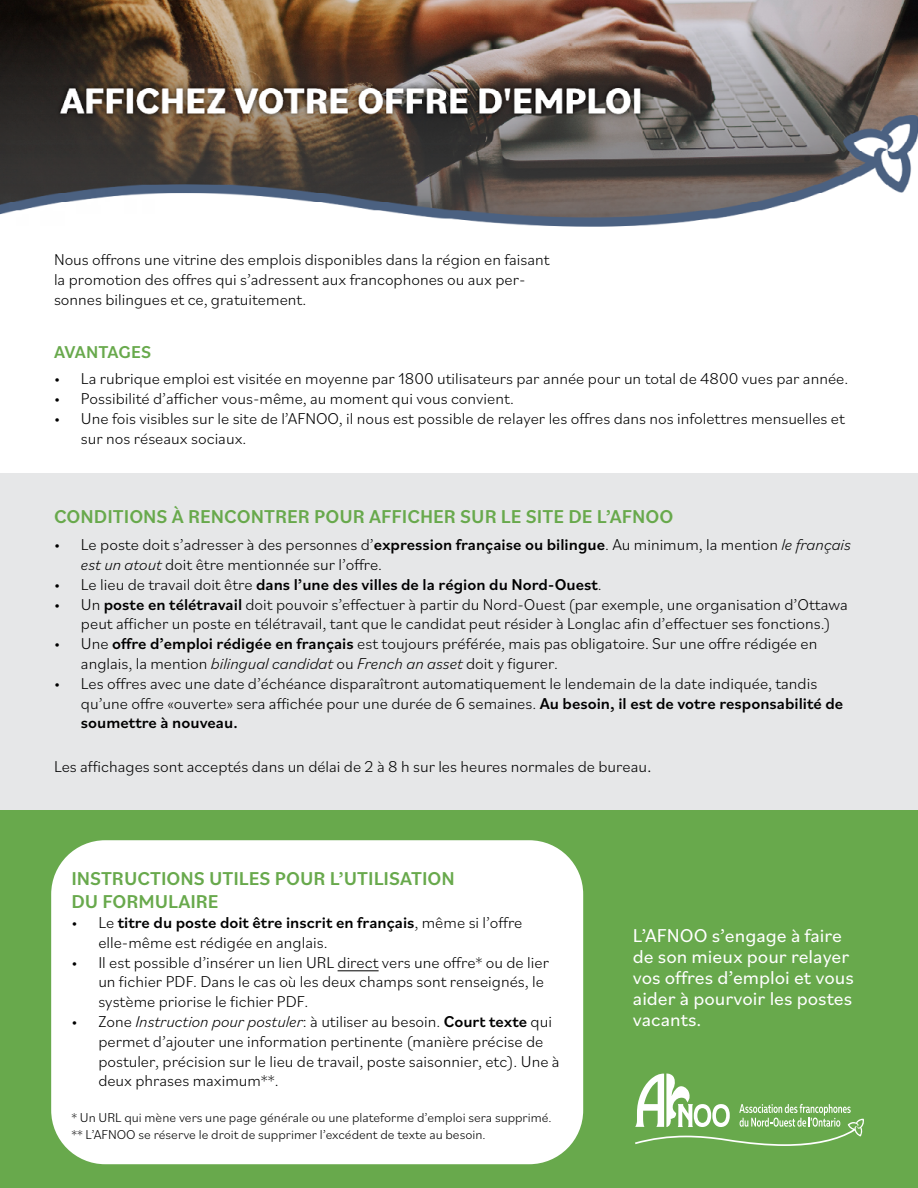
<style>
.page{position:relative;width:918px;height:1188px;background:#fff}
.page>*{position:absolute;margin:0;border:0;box-sizing:border-box;transform-origin:0 0}
.t1{font:500 19.5px/23.4px "Bilo";color:#68a94c}
.t2{font:19.5px/21px "Bilo";color:#fff}
.t3{font:500 18px "Bilo";letter-spacing:-.005em;color:#68a94c}
.t4{font:300 16.5px/19.8px "Bilo";color:#000}
.t5{font:500 16.5px "Bilo";color:#000}
.t6{font:300 13.5px/16.2px "Bilo";color:#000}
.s1{font-weight:500}
.s2{font-style:italic}
.s3{font-weight:300}
.s4{font-size:19.5px}
</style>
<div class="page">
<div style="left:0;top:473px;width:918px;height:339px;background:#e6e7e8"></div>
<div style="left:0;top:810px;width:918px;height:378px;background:#68a94c"></div>
<div style="left:51px;top:840px;width:532px;height:324px;background:#fff;border-radius:54px"></div>
<svg style="left:635px;top:1073px;width:229px;height:73px"></svg>
<img style="left:0;top:0;width:918px;height:227px">
<hr style="left:338px;top:971px;width:41px;height:1px;background:#000">
<p class="t4" style="left:54px;top:249px;width:497px">Nous offrons une vitrine des emplois disponibles dans la région en faisant la promotion des offres qui s’adressent aux francophones ou aux per&shy;sonnes bilingues et ce, gratuitement.</p>
<p class="t3" style="left:54px;top:340px;width:99px">AVANTAGES</p>
<p class="t4" style="left:54px;top:368px;width:796px">• La rubrique emploi est visitée en moyenne par 1800 utilisateurs par année pour un total de 4800 vues par année.</p>
<p class="t4" style="left:54px;top:388px;width:461px">• Possibilité d’afficher vous-même, au moment qui vous convient.</p>
<p class="t4" style="left:81px;top:408px;width:765px;text-indent:-27px">• Une fois visibles sur le site de l’AFNOO, il nous est possible de relayer les offres dans nos infolettres mensuelles et sur nos réseaux sociaux.</p>
<p class="t1" style="left:54px;top:504px;width:621px">CONDITIONS À RENCONTRER POUR AFFICHER SUR LE SITE DE L’AFNOO</p>
<p class="t4" style="left:81px;top:534px;width:771px;text-indent:-27px">• Le poste doit s’adresser à des personnes d’<span class="s1">expression française ou bilingue</span>. Au minimum, la mention <span class="s2">le français est un atout</span> doit être mentionnée sur l’offre.</p>
<p class="t5" style="left:54px;top:573px;width:549px"><span class="s3">• Le lieu de travail doit être</span> dans l’une des villes de la région du Nord-Ouest<span class="s3">.</span></p>
<p class="t4" style="left:81px;top:593px;width:768px;text-indent:-27px">• Un <span class="s1">poste en télétravail</span> doit pouvoir s’effectuer à partir du Nord-Ouest (par exemple, une organisation d’Ottawa peut afficher un poste en télétravail, tant que le candidat peut résider à Longlac afin d’effectuer ses fonctions.)</p>
<p class="t4" style="left:81px;top:633px;width:738px;text-indent:-27px">• Une <span class="s1">offre d’emploi rédigée en français</span> est toujours préférée, mais pas obligatoire. Sur une offre rédigée en anglais, la mention <span class="s2">bilingual candidat</span> ou <span class="s2">French an asset</span> doit y figurer.</p>
<p class="t4" style="left:81px;top:672px;width:764px;text-indent:-27px">• Les offres avec une date d’échéance disparaîtront automatiquement le lendemain de la date indiquée, tandis qu’une offre «ouverte» sera affichée pour une durée de 6 semaines. <span class="s1">Au besoin, il est de votre responsabilité de soumettre à nouveau.</span></p>
<p class="t4" style="left:54px;top:755px;width:599px">Les affichages sont acceptés dans un délai de 2 à 8 h sur les heures normales de bureau<span class="s4">.</span></p>
<p class="t1" style="left:71px;top:866px;width:385px">INSTRUCTIONS UTILES POUR L’UTILISATION<br>DU FORMULAIRE</p>
<p class="t4" style="left:98px;top:912px;width:426px;text-indent:-27px">• Le <span class="s1">titre du poste doit être inscrit en français</span>, même si l’offre elle-même est rédigée en anglais.</p>
<p class="t4" style="left:98px;top:951px;width:452px;text-indent:-27px">• Il est possible d’insérer un lien URL direct vers une offre* ou de lier un fichier PDF. Dans le cas où les deux champs sont renseignés, le système priorise le fichier PDF.</p>
<p class="t4" style="left:98px;top:1011px;width:463px;text-indent:-27px">• Zone <span class="s2">Instruction pour postuler</span>: à utiliser au besoin. <span class="s1">Court texte</span> qui permet d’ajouter une information pertinente (manière précise de postuler, précision sur le lieu de travail, poste saisonnier, etc). Une à deux phrases maximum**.</p>
<p class="t6" style="left:71px;top:1109px;width:482px">* Un URL qui mène vers une page générale ou une plateforme d’emploi sera supprimé. ** L’AFNOO se réserve le droit de supprimer l’excédent de texte au besoin.</p>
<p class="t2" style="left:633px;top:924px;width:222px">L’AFNOO s’engage à faire de son mieux pour relayer vos offres d’emploi et vous aider à pourvoir les postes vacants.</p>
</div>
